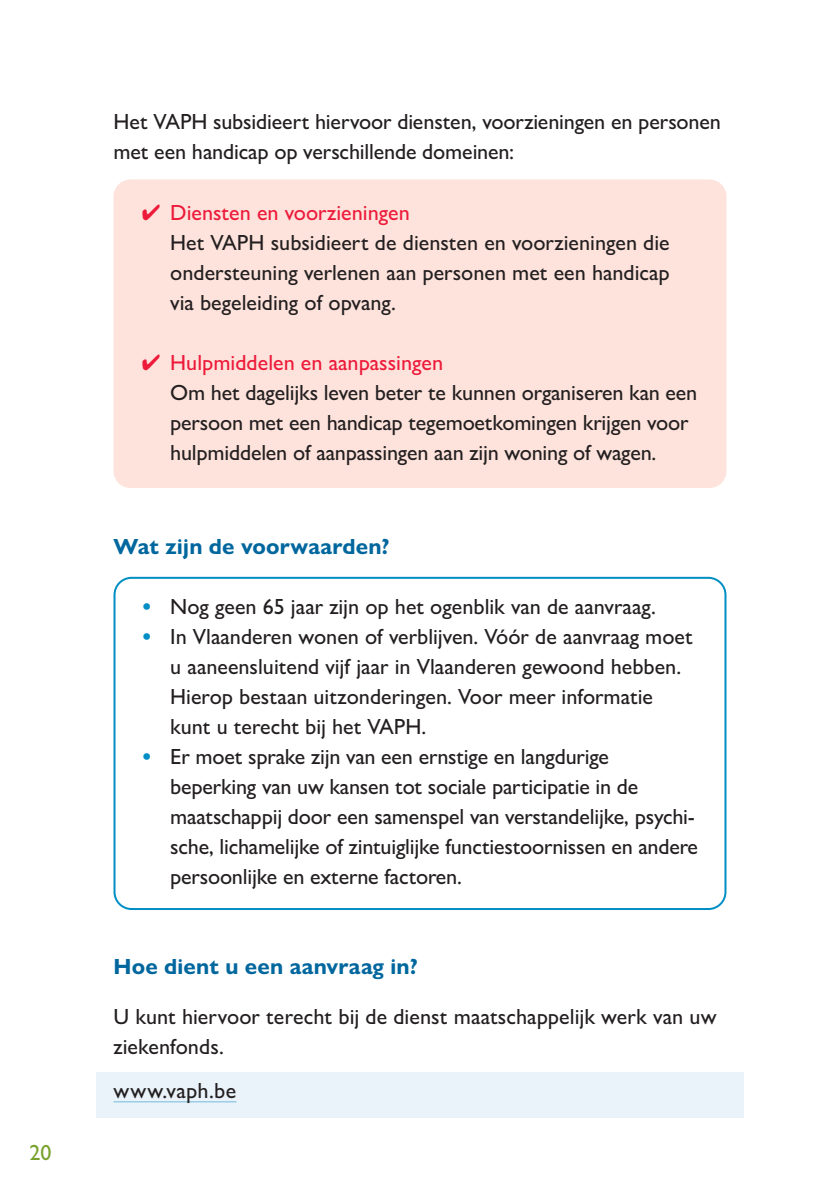
<style>
.page{position:relative;width:840px;height:1191px;background:#fff}
.page>*{position:absolute;margin:0;border:0;box-sizing:border-box;transform-origin:0 0}
.t1{font:500 22px/30px "Gill Sans Nova";letter-spacing:-.005em;color:#231f20}
.t2{font:700 22px "Gill Sans Nova";letter-spacing:.01em;color:#00679e}
.t3{font:500 22px "Gill Sans Nova";letter-spacing:.02em;color:#231f20}
.t4{font:500 22px "Gill Sans Nova";color:#78a22d}
.s1{color:#ed1a3a}
.s2{font-weight:700;color:#008ec4}
</style>
<div class="page">
<div style="left:96px;top:1072px;width:647px;height:46px;background:#e9f3f9"></div>
<div style="left:113px;top:179px;width:613px;height:309px;background:#fde3db;border-radius:17px"></div>
<hr style="left:113px;top:1101px;width:123px;height:1px;background:#77badd">
<div style="left:113px;top:577px;width:613px;height:333px;border:2px solid #008ec4;border-radius:17px"></div>
<p class="t4" style="left:29px;top:1138px;width:23px">20</p>
<p class="t1" style="left:113px;top:107px;width:608px">Het VAPH subsidieert hiervoor diensten, voorzieningen en personen met een handicap op verschillende domeinen:</p>
<p class="t1" style="left:170px;top:197px;width:501px;text-indent:-28px"><span class="s1">✔ Diensten en voorzieningen<br></span>Het VAPH subsidieert de diensten en voorzieningen die ondersteuning verlenen aan personen met een handicap via begeleiding of opvang.</p>
<p class="t1" style="left:170px;top:347px;width:528px;text-indent:-28px"><span class="s1">✔ Hulpmiddelen en aanpassingen<br></span>Om het dagelijks leven beter te kunnen organiseren kan een persoon met een handicap tegemoetkomingen krijgen voor hulpmiddelen of aanpassingen aan zijn woning of wagen.</p>
<p class="t2" style="left:113px;top:532px;width:277px">Wat zijn de voorwaarden?</p>
<p class="t1" style="left:142px;top:591px;width:515px"><span class="s2">•</span> Nog geen 65 jaar zijn op het ogenblik van de aanvraag.</p>
<p class="t1" style="left:170px;top:621px;width:523px;text-indent:-28px"><span class="s2">•</span> In Vlaanderen wonen of verblijven. Vóór de aanvraag moet u aaneensluitend vijf jaar in Vlaanderen gewoond hebben.<br>Hierop bestaan uitzonderingen. Voor meer informatie kunt u terecht bij het VAPH.</p>
<p class="t1" style="left:170px;top:741px;width:529px;text-indent:-28px"><span class="s2">•</span> Er moet sprake zijn van een ernstige en langdurige beperking van uw kansen tot sociale participatie in de maatschappij door een samenspel van verstandelijke, psychi&shy;sche, lichamelijke of zintuiglijke functiestoornissen en andere persoonlijke en externe factoren.</p>
<p class="t2" style="left:113px;top:952px;width:306px">Hoe dient u een aanvraag in?</p>
<p class="t1" style="left:113px;top:1001px;width:604px">U kunt hiervoor terecht bij de dienst maatschappelijk werk van uw ziekenfonds.</p>
<p class="t3" style="left:113px;top:1077px;width:124px">www.vaph.be</p>
</div>
